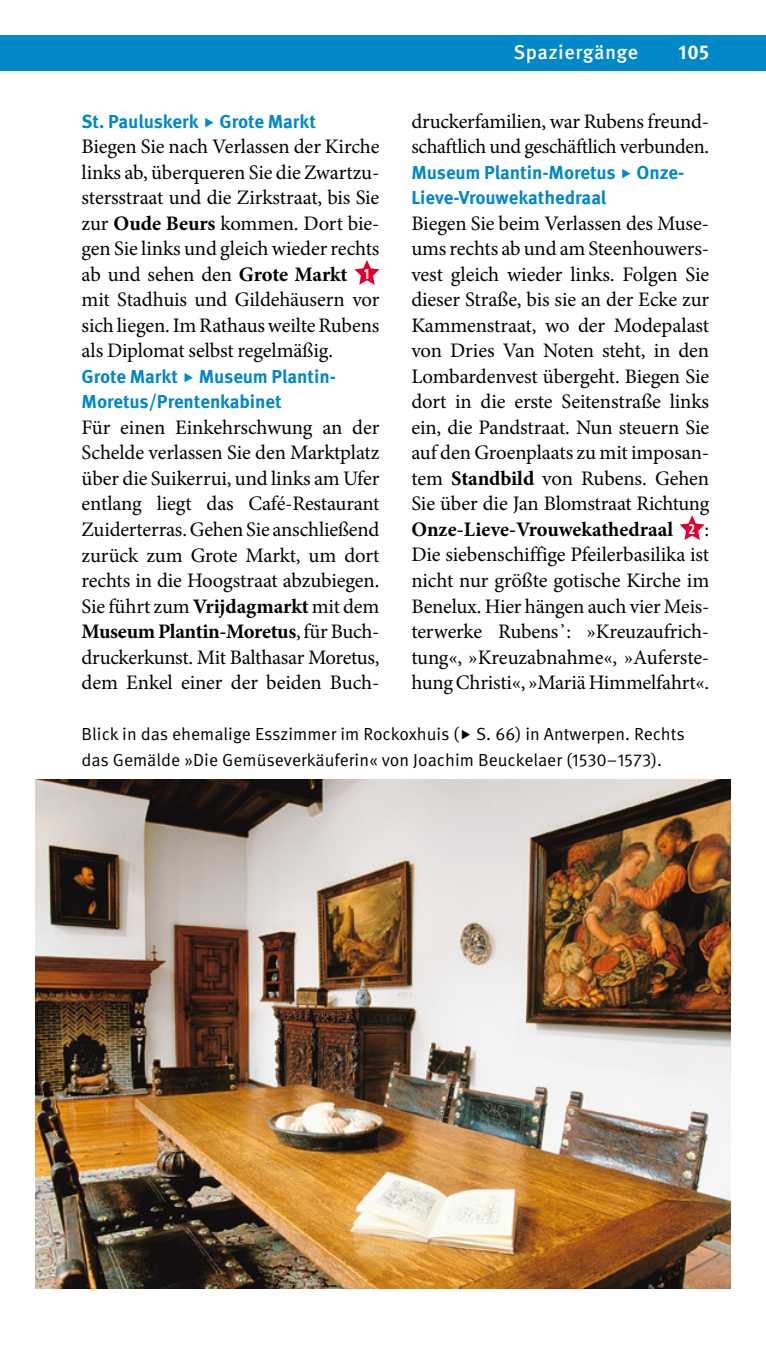
<style>
.page{position:relative;width:766px;height:1347px;background:#fff}
.page>*{position:absolute;margin:0;border:0;box-sizing:border-box;transform-origin:0 0}
.t1{font:20.5px/25.5px "Minion Pro";letter-spacing:-.01em;color:#000}
.t2{font:500 20px "Meta Pro";letter-spacing:.025em;color:#fff}
.t3{font:700 20px "Meta Pro";color:#fff}
.t4{font:700 18.75px/25.5px "Meta Pro";letter-spacing:-.005em;color:#0088c9}
.t5{font:17.5px/25.5px "Meta Pro Norm";color:#000}
.s1{font-weight:700}
.s2{font-family:"Myriad Pro";font-weight:700;font-stretch:condensed;font-size:15px;color:#fff}
</style>
<div class="page">
<div style="left:0;top:35px;width:765px;height:36px;background:#0088c9"></div>
<svg style="left:354px;top:260px;width:25px;height:25px"></svg>
<svg style="left:679px;top:515px;width:25px;height:25px"></svg>
<img style="left:35px;top:780px;width:695px;height:508px">
<p class="t2" style="left:513px;top:37px;width:126px">Spaziergänge</p>
<p class="t3" style="left:678px;top:37px;width:32px">105</p>
<p class="t1" style="left:411px;top:108px;width:299px">druckerfamilien, war Rubens freund&shy;schaftlich und geschäftlich verbunden.</p>
<p class="t4" style="left:411px;top:158px;width:274px">Museum Plantin-Moretus Onze-<br>Lieve-Vrouwekathedraal</p>
<p class="t1" style="left:411px;top:210px;width:299px;text-align:justify">Biegen Sie beim Verlassen des Muse&shy;ums rechts ab und am Steenhouwers&shy;vest gleich wieder links. Folgen Sie dieser Straße, bis sie an der Ecke zur Kammenstraat, wo der Modepalast von Dries Van Noten steht, in den Lombardenvest übergeht. Biegen Sie dort in die erste Seitenstraße links ein, die Pandstraat. Nun steuern Sie auf den Groenplaats zu mit imposan&shy;tem <span class="s1">Standbild</span> von Rubens. Gehen Sie über die Jan Blomstraat Richtung <span class="s1">Onze-Lieve-Vrouwekathedraal</span> <span class="s2">2</span> :<br>Die siebenschiffige Pfeilerbasilika ist nicht nur größte gotische Kirche im Benelux. Hier hängen auch vier Meis&shy;terwerke Rubens᾽: »Kreuzaufrich&shy;tung«, »Kreuzabnahme«, »Auferste&shy;hung Christi«, »Mariä Himmelfahrt«.</p>
<p class="t5" style="left:81px;top:720px;width:604px">Blick in das ehemalige Esszimmer im Rockoxhuis ( S. 66) in Antwerpen. Rechts das Gemälde »Die Gemüseverkäuferin« von Joachim Beuckelaer (1530–1573).</p>
<p class="t4" style="left:81px;top:107px;width:236px">St. Pauluskerk Grote Markt</p>
<p class="t1" style="left:81px;top:134px;width:299px">Biegen Sie nach Verlassen der Kirche links ab, überqueren Sie die Zwartzu&shy;stersstraat und die Zirkstraat, bis Sie zur <span class="s1">Oude Beurs</span> kommen. Dort bie&shy;gen Sie links und gleich wieder rechts ab und sehen den <span class="s1">Grote Markt</span> <span class="s2">1 </span>mit Stadhuis und Gildehäusern vor sich liegen. Im Rathaus weilte Rubens als Diplomat selbst regelmäßig.</p>
<p class="t4" style="left:81px;top:362px;width:256px">Grote Markt Museum Plantin-<br>Moretus/Prentenkabinet</p>
<p class="t1" style="left:81px;top:415px;width:299px;text-align:justify">Für einen Einkehrschwung an der Schelde verlassen Sie den Marktplatz über die Suikerrui, und links am Ufer entlang liegt das Café-Restaurant Zuiderterras. Gehen Sie anschließend zurück zum Grote Markt, um dort rechts in die Hoogstraat abzubiegen.<br>Sie führt zum <span class="s1">Vrijdagmarkt</span> mit dem <span class="s1">Museum Plantin-Moretus</span>, für Buch&shy;druckerkunst. Mit Balthasar Moretus, dem Enkel einer der beiden Buch-</p>
</div>
